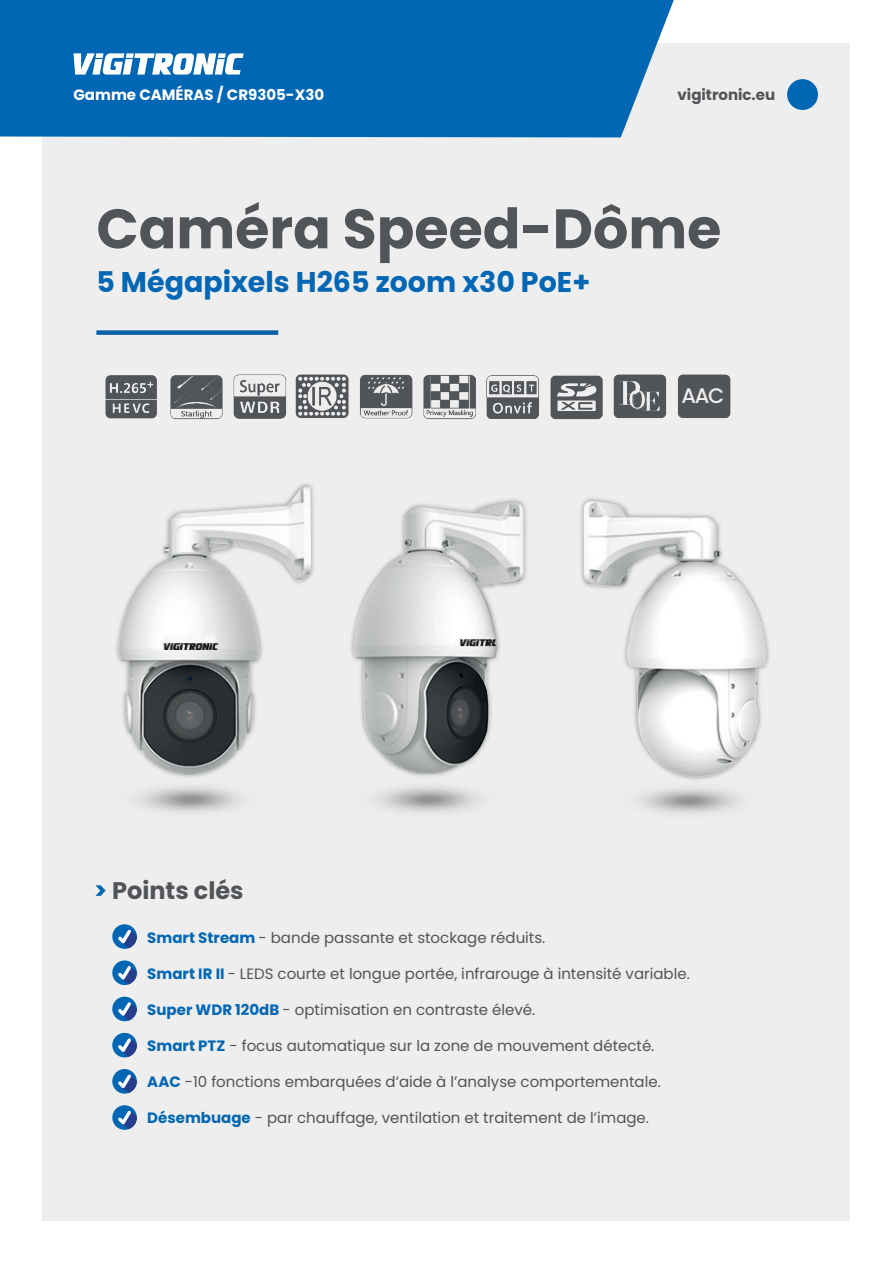
<style>
.page{position:relative;width:893px;height:1263px;background:#fff}
.page>*{position:absolute;margin:0;border:0;box-sizing:border-box;transform-origin:0 0}
.t1{font:700 55.5px "Poppins";color:#515458}
.t2{font:700 28.5px "Poppins";color:#0166b3}
.t3{font:700 24px "Poppins";color:#515458}
.t4{font:500 21px "Poppins";color:#edeeed}
.t5{font:15px "Poppins";color:#515458}
.t6{font:700 15px "Poppins";color:#fff}
.t7{font:700 15px "Poppins";color:#515458}
.s1{color:#0166b3}
.s2{font-weight:700;color:#0166b3}
</style>
<div class="page">
<div style="left:43px;top:43px;width:807px;height:1177px;background:#edeeed"></div>
<div style="left:96px;top:330px;width:182px;height:5px;background:#005fa6"></div>
<div style="left:112px;top:924px;width:25px;height:25px;background:#0166b3;border-radius:50%"></div>
<svg style="left:118px;top:929px;width:19px;height:19px"></svg>
<div style="left:112px;top:960px;width:25px;height:25px;background:#0166b3;border-radius:50%"></div>
<svg style="left:118px;top:966px;width:19px;height:18px"></svg>
<div style="left:112px;top:997px;width:25px;height:24px;background:#0166b3;border-radius:50%"></div>
<svg style="left:118px;top:1002px;width:19px;height:19px"></svg>
<div style="left:112px;top:1033px;width:25px;height:24px;background:#0166b3;border-radius:50%"></div>
<svg style="left:118px;top:1038px;width:19px;height:19px"></svg>
<div style="left:112px;top:1069px;width:25px;height:25px;background:#0166b3;border-radius:50%"></div>
<svg style="left:118px;top:1074px;width:19px;height:19px"></svg>
<div style="left:112px;top:1105px;width:25px;height:25px;background:#0166b3;border-radius:50%"></div>
<svg style="left:118px;top:1110px;width:19px;height:19px"></svg>
<img style="left:42px;top:483px;width:219px;height:334px">
<img style="left:261px;top:483px;width:265px;height:330px">
<img style="left:526px;top:498px;width:244px;height:316px">
<div style="left:0;top:0;width:674px;height:137px;background:#0166b3"></div>
<div style="left:787px;top:79px;width:31px;height:31px;background:#0166b3;border-radius:50%"></div>
<svg style="left:74px;top:53px;width:170px;height:22px"></svg>
<img style="left:105px;top:374px;width:626px;height:46px">
<p class="t6" style="left:74px;top:86px;width:252px">Gamme CAMÉRAS / CR9305-X30</p>
<p class="t7" style="left:677px;top:86px;width:99px">vigitronic.eu</p>
<h1 class="t1" style="left:96px;top:197px;width:626px">Caméra Speed-Dôme</h1>
<h2 class="t2" style="left:96px;top:265px;width:495px">5 Mégapixels H265 zoom x30 PoE+</h2>
<h3 class="t3" style="left:94px;top:877px;width:151px"><span class="s1">&gt;</span> Points clés</h3>
<h3 class="t4" style="left:681px;top:384px;width:44px">AAC</h3>
<p class="t5" style="left:147px;top:929px;width:400px"><span class="s2">Smart Stream</span> - bande passante et stockage réduits.</p>
<p class="t5" style="left:147px;top:965px;width:544px"><span class="s2">Smart IR II</span> - LEDS courte et longue portée, infrarouge à intensité variable.</p>
<p class="t5" style="left:147px;top:1001px;width:390px"><span class="s2">Super WDR 120dB</span> - optimisation en contraste élevé.</p>
<p class="t5" style="left:147px;top:1037px;width:509px"><span class="s2">Smart PTZ</span> - focus automatique sur la zone de mouvement détecté.</p>
<p class="t5" style="left:147px;top:1073px;width:515px"><span class="s2">AAC</span> -10 fonctions embarquées d’aide à l’analyse comportementale.</p>
<p class="t5" style="left:147px;top:1109px;width:503px"><span class="s2">Désembuage</span> - par chauffage, ventilation et traitement de l’image.</p>
</div>
